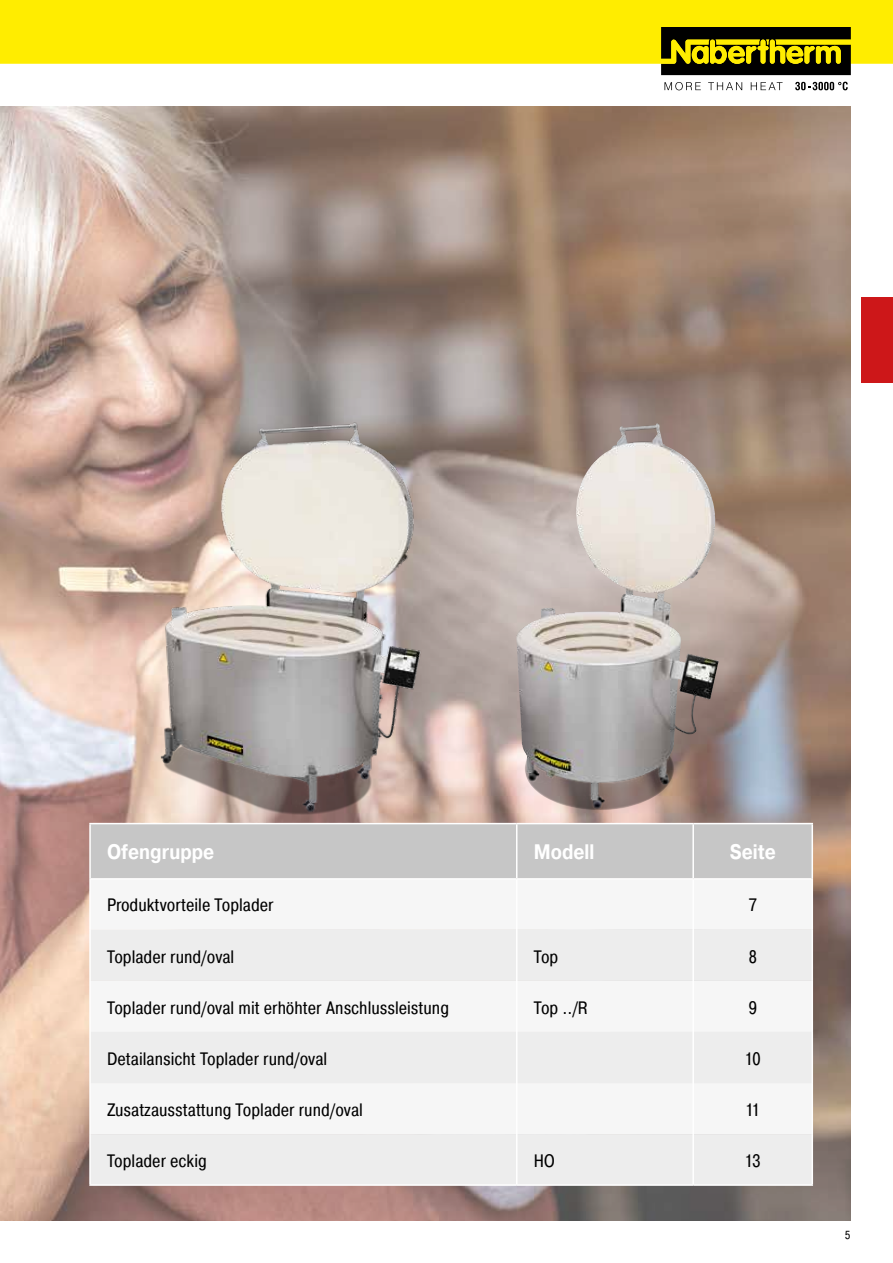
<style>
.page{position:relative;width:893px;height:1263px;background:#fff}
.page>*{position:absolute;margin:0;border:0;box-sizing:border-box;transform-origin:0 0}
.t1{font:700 21px "Pragmatica";color:#fff;scale:.85 1}
.t2{font:18px "Pragmatica Cond";color:#000}
.t3{font:11.7px "Pragmatica Cond";color:#000}
</style>
<div class="page">
<img style="left:0;top:106px;width:850px;height:1114px">
<div style="left:861px;top:298px;width:32px;height:85px;background:#cd1719"></div>
<img style="left:149px;top:402px;width:283px;height:421px">
<img style="left:516px;top:423px;width:203px;height:387px">
<div style="left:91px;top:824px;width:720px;height:54px;background:#c6c6c6"></div>
<div style="left:91px;top:880px;width:720px;height:50px;background:#f6f6f6"></div>
<svg style="left:91px;top:930px;width:720px;height:254px;fill:#ededed"></svg>
<hr style="left:516px;top:824px;width:1px;height:54px;background:#fff">
<hr style="left:692px;top:824px;width:2px;height:54px;background:#fff">
<hr style="left:516px;top:880px;width:1px;height:50px;background:#fff">
<hr style="left:692px;top:880px;width:2px;height:50px;background:#fff">
<hr style="left:516px;top:930px;width:1px;height:51px;background:#fff">
<hr style="left:692px;top:930px;width:2px;height:51px;background:#fff">
<hr style="left:516px;top:981px;width:1px;height:51px;background:#fff">
<hr style="left:692px;top:981px;width:2px;height:51px;background:#fff">
<hr style="left:516px;top:1032px;width:1px;height:51px;background:#fff">
<hr style="left:692px;top:1032px;width:2px;height:51px;background:#fff">
<hr style="left:516px;top:1083px;width:1px;height:51px;background:#fff">
<hr style="left:692px;top:1083px;width:2px;height:51px;background:#fff">
<hr style="left:516px;top:1134px;width:1px;height:50px;background:#fff">
<hr style="left:692px;top:1134px;width:2px;height:50px;background:#fff">
<hr style="left:91px;top:878px;width:426px;height:2px;background:#fff">
<hr style="left:517px;top:878px;width:176px;height:2px;background:#fff">
<hr style="left:693px;top:878px;width:118px;height:2px;background:#fff">
<hr style="left:89px;top:823px;width:428px;height:1px;background:#fff">
<hr style="left:89px;top:824px;width:2px;height:55px;background:#fff">
<hr style="left:517px;top:823px;width:176px;height:1px;background:#fff">
<hr style="left:693px;top:823px;width:120px;height:1px;background:#fff">
<hr style="left:811px;top:824px;width:2px;height:55px;background:#fff">
<hr style="left:89px;top:879px;width:2px;height:51px;background:#fff">
<hr style="left:811px;top:879px;width:2px;height:51px;background:#fff">
<hr style="left:89px;top:930px;width:2px;height:51px;background:#fff">
<hr style="left:811px;top:930px;width:2px;height:51px;background:#fff">
<hr style="left:89px;top:981px;width:2px;height:51px;background:#fff">
<hr style="left:811px;top:981px;width:2px;height:51px;background:#fff">
<hr style="left:89px;top:1032px;width:2px;height:51px;background:#fff">
<hr style="left:811px;top:1032px;width:2px;height:51px;background:#fff">
<hr style="left:89px;top:1083px;width:2px;height:51px;background:#fff">
<hr style="left:811px;top:1083px;width:2px;height:51px;background:#fff">
<hr style="left:89px;top:1134px;width:2px;height:50px;background:#fff">
<hr style="left:811px;top:1134px;width:2px;height:50px;background:#fff">
<hr style="left:89px;top:1184px;width:428px;height:2px;background:#fff">
<hr style="left:517px;top:1184px;width:176px;height:2px;background:#fff">
<hr style="left:693px;top:1184px;width:120px;height:2px;background:#fff">
<div style="left:1px;top:0;width:892px;height:64px;background:#ffed00"></div>
<svg style="left:664px;top:82px;width:37px;height:8px"></svg>
<svg style="left:708px;top:82px;width:34px;height:8px"></svg>
<svg style="left:751px;top:82px;width:32px;height:8px"></svg>
<svg style="left:795px;top:82px;width:53px;height:8px"></svg>
<svg style="left:661px;top:27px;width:190px;height:48px;background:#504b00"></svg>
<svg style="left:0;top:0;width:1px;height:64px"></svg>
<p class="t1" style="left:107px;top:839px;width:128px">Ofengruppe</p>
<p class="t1" style="left:534px;top:839px;width:73px">Modell</p>
<p class="t1" style="left:730px;top:839px;width:56px">Seite</p>
<p class="t2" style="left:107px;top:894px;width:168px">Produktvorteile Toplader</p>
<p class="t2" style="left:748px;top:894px;width:10px">7</p>
<p class="t2" style="left:107px;top:945px;width:129px">Toplader rund/oval</p>
<p class="t2" style="left:534px;top:945px;width:26px">Top</p>
<p class="t2" style="left:748px;top:945px;width:10px">8</p>
<p class="t2" style="left:107px;top:996px;width:343px">Toplader rund/oval mit erhöhter Anschlussleistung</p>
<p class="t2" style="left:534px;top:996px;width:56px">Top ../R</p>
<p class="t2" style="left:748px;top:996px;width:10px">9</p>
<p class="t2" style="left:107px;top:1047px;width:222px">Detailansicht Toplader rund/oval</p>
<p class="t2" style="left:744px;top:1047px;width:18px">10</p>
<p class="t2" style="left:107px;top:1098px;width:257px">Zusatzausstattung Toplader rund/oval</p>
<p class="t2" style="left:745px;top:1098px;width:17px">11</p>
<p class="t2" style="left:107px;top:1149px;width:101px">Toplader eckig</p>
<p class="t2" style="left:534px;top:1149px;width:23px">HO</p>
<p class="t2" style="left:745px;top:1149px;width:18px">13</p>
<p class="t3" style="left:845px;top:1228px;width:7px">5</p>
</div>
